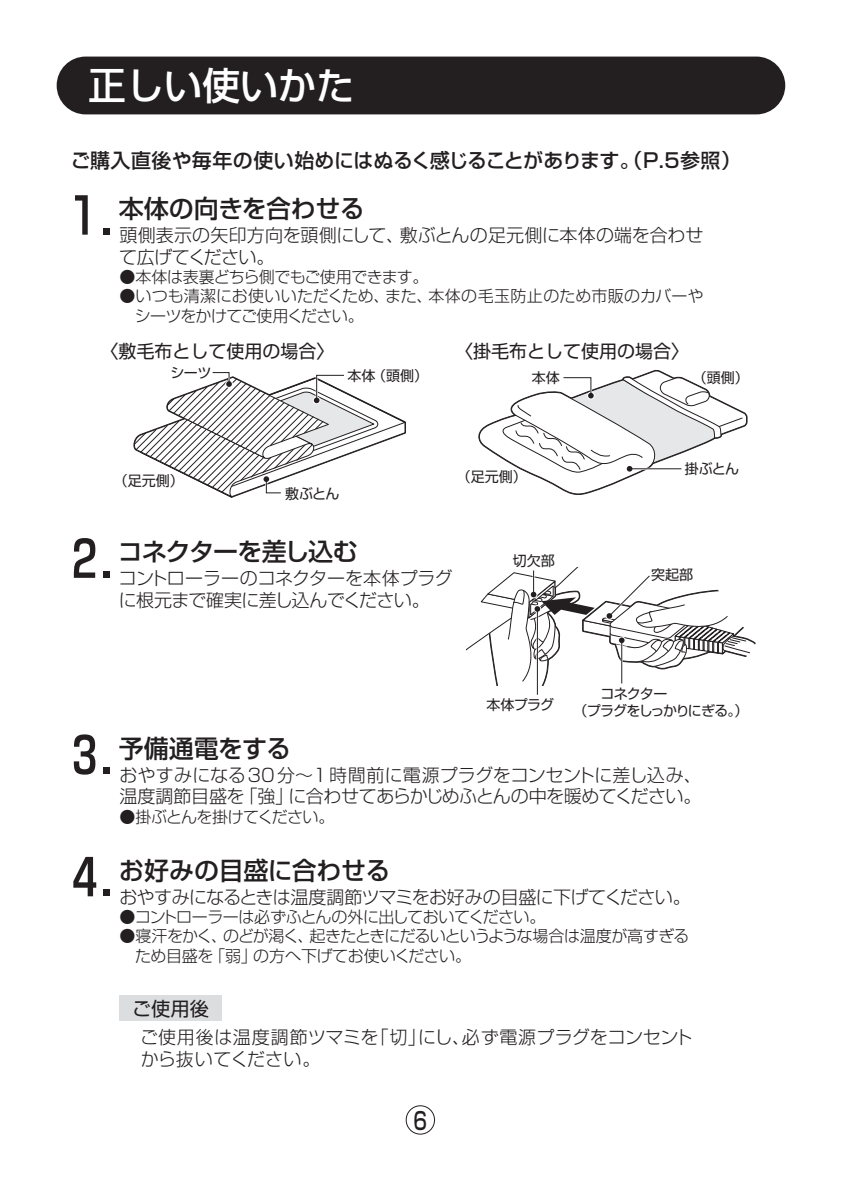
<style>
.page{position:relative;width:842px;height:1191px;background:#fff}
.page>*{position:absolute;margin:0;border:0;box-sizing:border-box;transform-origin:0 0}
.t1{font:500 50px "Shin Go Pro";color:#231f20}
.t2{font:500 38px "Shin Go Pro";color:#fff}
.t3{font:500 25px "Shin Go Pro";letter-spacing:-.025em;color:#231f20}
.t4{font:500 25px "Shin Go Pro";letter-spacing:-.045em;color:#231f20}
.t5{font:500 24px "Shin Go Pro";color:#231f20;scale:.75 1}
.t6{font:500 20px "Shin Go Pro";color:#231f20}
.t7{font:19.2px "Shin Go Pro";color:#231f20}
.t8{font:300 18px/21.6px "Shin Go Pro";letter-spacing:-.015em;color:#231f20}
.t9{font:300 18px/22px "Shin Go Pro";letter-spacing:.005em;color:#231f20}
.t10{font:300 18px "Shin Go Pro";letter-spacing:-.035em;color:#231f20}
.t11{font:18px "Shin Go Pro";color:#231f20}
.t12{font:300 16px/19.2px "Shin Go Pro";letter-spacing:-.03em;color:#231f20}
.t13{font:300 16px/19.2px "Shin Go Pro";letter-spacing:-.005em;color:#231f20}
.t14{font:14px "Shin Go Pro";letter-spacing:-.045em;color:#231f20}
.t15{font:14px/17.4px "Shin Go Pro";letter-spacing:-.07em;color:#231f20}
</style>
<div class="page">
<div style="left:406px;top:1105px;width:29px;height:29px;border:1px solid #231f20;border-radius:50%"></div>
<div style="left:57px;top:57px;width:728px;height:57px;background:#231f20;border-radius:29px"></div>
<div style="left:119px;top:995px;width:102px;height:26px;background:#dcdddf"></div>
<svg style="left:133px;top:372px;width:273px;height:126px"></svg>
<svg style="left:478px;top:369px;width:270px;height:126px"></svg>
<svg style="left:466px;top:567px;width:290px;height:128px"></svg>
<h2 class="t2" style="left:88px;top:55px;width:267px">正しい使いかた</h2>
<p class="t6" style="left:71px;top:144px;width:672px">ご購入直後や毎年の使い始めにはぬるく感じることがあります。（P.5参照）</p>
<h3 class="t3" style="left:119px;top:188px;width:247px">本体の向きを合わせる</h3>
<h1 class="t1" style="left:72px;top:175px;width:49px">1.</h1>
<p class="t8" style="left:119px;top:222px;width:586px">頭側表示の矢印方向を頭側にして、敷ぶとんの足元側に本体の端を合わせて広げてください。</p>
<p class="t12" style="left:119px;top:265px;width:311px">●本体は表裏どちら側でもご使用できます。</p>
<p class="t13" style="left:135px;top:285px;width:570px;text-indent:-15px">●いつも清潔にお使いいただくため、また、本体の毛玉防止のため市販のカバーやシーツをかけてご使用ください。</p>
<p class="t11" style="left:101px;top:336px;width:235px">〈敷毛布として使用の場合〉</p>
<p class="t14" style="left:171px;top:361px;width:42px">シーツ</p>
<p class="t14" style="left:347px;top:364px;width:82px">本体（頭側）</p>
<p class="t11" style="left:455px;top:336px;width:235px">〈掛毛布として使用の場合〉</p>
<p class="t14" style="left:532px;top:366px;width:29px">本体</p>
<p class="t14" style="left:693px;top:366px;width:57px">（頭側）</p>
<p class="t14" style="left:114px;top:469px;width:71px">（足元側）</p>
<p class="t14" style="left:285px;top:482px;width:56px">敷ぶとん</p>
<p class="t14" style="left:457px;top:465px;width:72px">（足元側）</p>
<h1 class="t1" style="left:72px;top:518px;width:48px">2.</h1>
<h3 class="t4" style="left:118px;top:531px;width:242px">コネクターを差し込む</h3>
<p class="t8" style="left:119px;top:565px;width:335px">コントローラーのコネクターを本体プラグに根元まで確実に差し込んでください。</p>
<p class="t14" style="left:513px;top:549px;width:43px">切欠部</p>
<p class="t14" style="left:685px;top:457px;width:56px">掛ぶとん</p>
<p class="t14" style="left:651px;top:563px;width:43px">突起部</p>
<p class="t14" style="left:486px;top:693px;width:69px">本体プラグ</p>
<p class="t15" style="left:573px;top:683px;width:177px;text-indent:27px">コネクター<br>（プラグをしっかりにぎる。）</p>
<h1 class="t1" style="left:72px;top:714px;width:48px">3.</h1>
<h1 class="t1" style="left:72px;top:836px;width:48px">4.</h1>
<h3 class="t3" style="left:119px;top:727px;width:174px">予備通電をする</h3>
<p class="t8" style="left:119px;top:762px;width:584px">おやすみになる30分～1時間前に電源プラグをコンセントに差し込み、温度調節目盛を「強」に合わせてあらかじめふとんの中を暖めてください。</p>
<p class="t12" style="left:119px;top:805px;width:217px">●掛ぶとんを掛けてください。</p>
<h3 class="t3" style="left:119px;top:849px;width:273px">お好みの目盛に合わせる</h3>
<p class="t10" style="left:119px;top:882px;width:573px">おやすみになるときは温度調節ツマミをお好みの目盛に下げてください。</p>
<p class="t12" style="left:119px;top:905px;width:428px">●コントローラーは必ずふとんの外に出しておいてください。</p>
<p class="t12" style="left:119px;top:924px;width:572px">●寝汗をかく、のどが渇く、起きたときにだるいというような場合は温度が高すぎる　ため目盛を「弱」の方へ下げてお使いください。</p>
<p class="t7" style="left:132px;top:993px;width:78px">ご使用後</p>
<p class="t9" style="left:140px;top:1023px;width:554px">ご使用後は温度調節ツマミを「切」にし、必ず電源プラグをコンセントから抜いてください。</p>
<h3 class="t5" style="left:413px;top:1101px;width:20px">6</h3>
</div>
